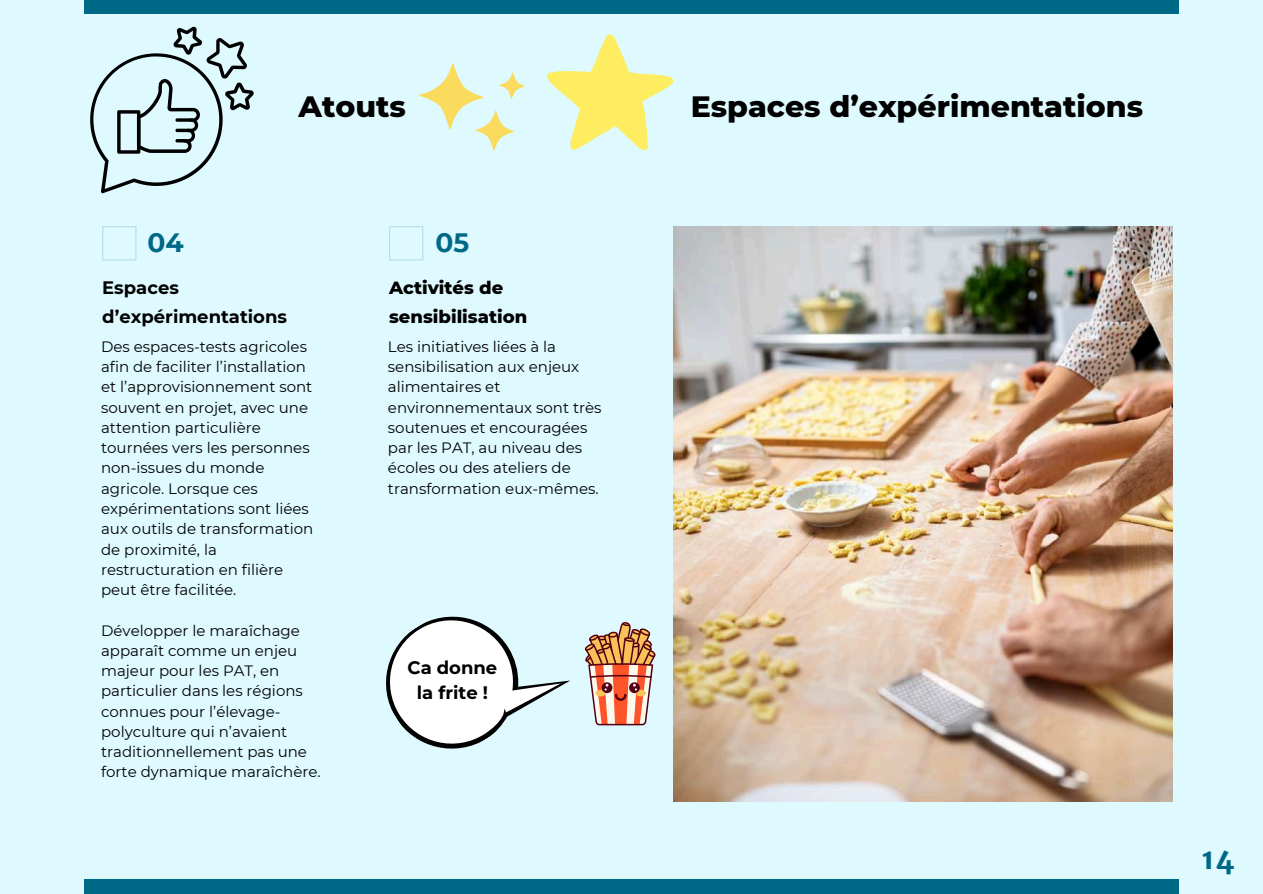
<style>
.page{position:relative;width:1263px;height:894px;background:#fff}
.page>*{position:absolute;margin:0;border:0;box-sizing:border-box;transform-origin:0 0}
.t1{font:800 30px "Montserrat";color:#000}
.t2{font:700 28.35px "Merriweather Sans";color:#006887}
.t3{font:700 26.55px "Montserrat";color:#006887}
.t4{font:700 18px/29.2px "Montserrat";color:#000}
.t5{font:800 18px/29.2px "Montserrat";color:#000}
.t6{font:15px/20.2px "Montserrat";color:#000}
</style>
<div class="page">
<div style="left:0;top:0;width:1263px;height:893px;background:#defaff"></div>
<svg style="left:90px;top:27px;width:164px;height:166px"></svg>
<svg style="left:102px;top:226px;width:34px;height:34px"></svg>
<svg style="left:389px;top:226px;width:34px;height:34px"></svg>
<div style="left:84px;top:878px;width:1095px;height:15px;background:#006887"></div>
<div style="left:84px;top:0;width:1095px;height:14px;background:#006887"></div>
<svg style="left:419px;top:63px;width:106px;height:88px"></svg>
<svg style="left:546px;top:34px;width:128px;height:116px"></svg>
<img style="left:674px;top:226px;width:498px;height:575px">
<svg style="left:585px;top:622px;width:71px;height:103px"></svg>
<svg style="left:386px;top:616px;width:184px;height:133px"></svg>
<h1 class="t1" style="left:298px;top:88px;width:109px">Atouts</h1>
<h3 class="t3" style="left:148px;top:226px;width:38px">04</h3>
<p class="t4" style="left:102px;top:273px;width:186px">Espaces d’expérimentations</p>
<h3 class="t3" style="left:436px;top:226px;width:35px">05</h3>
<p class="t5" style="left:389px;top:273px;width:140px">Activités de sensibilisation</p>
<p class="t6" style="left:101px;top:336px;width:214px">Des espaces-tests agricoles afin de faciliter l’installation et l’approvisionnement sont souvent en projet, avec une attention particulière tournées vers les personnes non-issues du monde agricole. Lorsque ces expérimentations sont liées aux outils de transformation de proximité, la restructuration en filière peut être facilitée.</p>
<p class="t6" style="left:101px;top:620px;width:221px">Développer le maraîchage apparaît comme un enjeu majeur pour les PAT, en particulier dans les régions connues pour l’élevage&shy;polyculture qui n’avaient traditionnellement pas une forte dynamique maraîchère.</p>
<p class="t6" style="left:388px;top:336px;width:215px">Les initiatives liées à la sensibilisation aux enjeux alimentaires et environnementaux sont très soutenues et encouragées par les PAT, au niveau des écoles ou des ateliers de transformation eux-mêmes.</p>
<p class="t4" style="left:407px;top:655px;width:91px;line-height:24.8px;text-align:center">Ca donne la frite !</p>
<h1 class="t1" style="left:691px;top:88px;width:454px">Espaces d’expérimentations</h1>
<h2 class="t2" style="left:1201px;top:840px;width:35px">14</h2>
</div>
